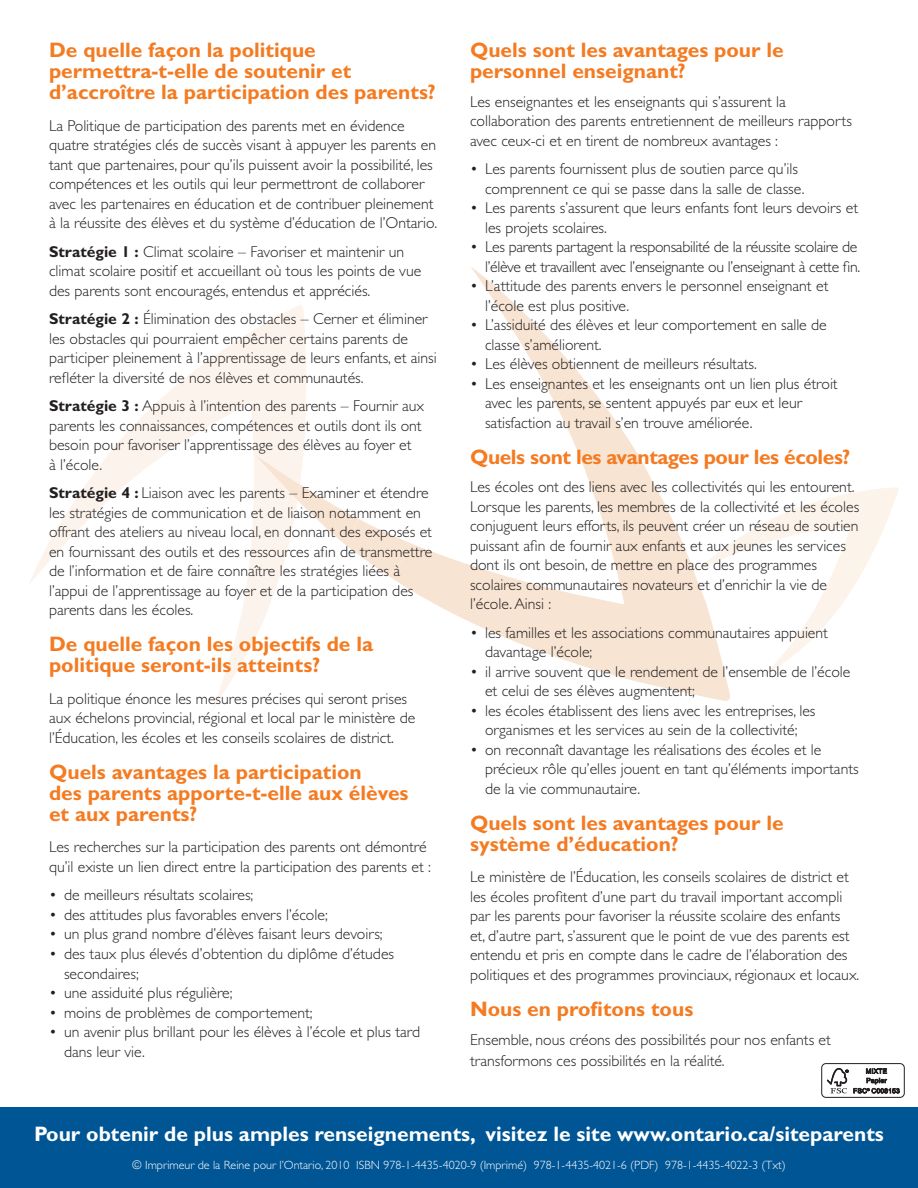
<style>
.page{position:relative;width:918px;height:1188px;background:#fff}
.page>*{position:absolute;margin:0;border:0;box-sizing:border-box;transform-origin:0 0}
.t1{font:700 21px/21px "Gill Sans";color:#f47b21}
.t2{font:700 21px "Gill Sans";color:#fff}
.t3{font:700 21px "Gill Sans";letter-spacing:-.02em;color:#f47b21}
.t4{font:300 15.75px/19.5px "Gill Sans";color:#231f20}
.t5{font:300 15.75px/19.5px "Gill Sans";letter-spacing:-.02em;color:#231f20;text-align:right}
.t6{font:300 12px "Gill Sans";color:#fff}
.s1{font-weight:700}
</style>
<div class="page">
<svg style="left:636px;top:487px;width:262px;height:214px"></svg>
<svg style="left:414px;top:454px;width:294px;height:227px"></svg>
<svg style="left:470px;top:267px;width:168px;height:209px"></svg>
<svg style="left:59px;top:305px;width:247px;height:220px"></svg>
<svg style="left:212px;top:454px;width:202px;height:255px"></svg>
<svg style="left:29px;top:525px;width:54px;height:59px"></svg>
<div style="left:0;top:1107px;width:918px;height:81px;background:#005595"></div>
<div style="left:821px;top:1063px;width:84px;height:35px;border:1px solid #231f20;border-radius:4px"></div>
<svg style="left:827px;top:1068px;width:73px;height:25px"></svg>
<p class="t1" style="left:49px;top:40px;width:388px">De quelle façon la politique permettra-t-elle de soutenir et d’accroître la participation des parents?</p>
<p class="t4" style="left:49px;top:116px;width:390px">La Politique de participation des parents met en évidence quatre stratégies clés de succès visant à appuyer les parents en tant que partenaires, pour qu’ils puissent avoir la possibilité, les compétences et les outils qui leur permettront de collaborer avec les partenaires en éducation et de contribuer pleinement à la réussite des élèves et du système d’éducation de l’Ontario.</p>
<p class="t4" style="left:49px;top:242px;width:374px"><span class="s1">Stratégie 1 :</span> Climat scolaire – Favoriser et maintenir un climat scolaire positif et accueillant où tous les points de vue des parents sont encouragés, entendus et appréciés.</p>
<p class="t4" style="left:49px;top:309px;width:389px"><span class="s1">Stratégie 2 :</span> Élimination des obstacles – Cerner et éliminer les obstacles qui pourraient empêcher certains parents de participer pleinement à l’apprentissage de leurs enfants, et ainsi refléter la diversité de nos élèves et communautés.</p>
<p class="t4" style="left:49px;top:396px;width:377px"><span class="s1">Stratégie 3 :</span> Appuis à l’intention des parents – Fournir aux parents les connaissances, compétences et outils dont ils ont besoin pour favoriser l’apprentissage des élèves au foyer et<br>à l’école.</p>
<p class="t4" style="left:49px;top:483px;width:385px"><span class="s1">Stratégie 4 :</span> Liaison avec les parents – Examiner et étendre les stratégies de communication et de liaison notamment en offrant des ateliers au niveau local, en donnant des exposés et en fournissant des outils et des ressources afin de transmettre de l’information et de faire connaître les stratégies liées à l’appui de l’apprentissage au foyer et de la participation des parents dans les écoles.</p>
<p class="t1" style="left:49px;top:634px;width:326px">De quelle façon les objectifs de la politique seront-ils atteints?</p>
<p class="t4" style="left:49px;top:689px;width:368px">La politique énonce les mesures précises qui seront prises aux échelons provincial, régional et local par le ministère de l’Éducation, les écoles et les conseils scolaires de district.</p>
<p class="t1" style="left:49px;top:761px;width:361px">Quels avantages la participation<br>des parents apporte-t-elle aux élèves et aux parents?</p>
<p class="t4" style="left:49px;top:837px;width:383px">Les recherches sur la participation des parents ont démontré qu’il existe un lien direct entre la participation des parents et :</p>
<p class="t4" style="left:49px;top:885px;width:206px">• de meilleurs résultats scolaires;</p>
<p class="t4" style="left:49px;top:905px;width:280px">• des attitudes plus favorables envers l’école;</p>
<p class="t4" style="left:49px;top:924px;width:335px">• un plus grand nombre d’élèves faisant leurs devoirs;</p>
<p class="t4" style="left:64px;top:944px;width:332px;text-indent:-15px">• des taux plus élevés d’obtention du diplôme d’études secondaires;</p>
<p class="t4" style="left:49px;top:983px;width:185px">• une assiduité plus régulière;</p>
<p class="t4" style="left:49px;top:1002px;width:265px">• moins de problèmes de comportement;</p>
<p class="t4" style="left:64px;top:1022px;width:358px;text-indent:-15px">• un avenir plus brillant pour les élèves à l’école et plus tard dans leur vie.</p>
<p class="t1" style="left:470px;top:40px;width:315px">Quels sont les avantages pour le personnel enseignant?</p>
<p class="t4" style="left:470px;top:92px;width:383px">Les enseignantes et les enseignants qui s’assurent la collaboration des parents entretiennent de meilleurs rapports avec ceux-ci et en tirent de nombreux avantages :</p>
<p class="t4" style="left:485px;top:159px;width:321px;text-indent:-15px">• Les parents fournissent plus de soutien parce qu’ils comprennent ce qui se passe dans la salle de classe.</p>
<p class="t4" style="left:485px;top:198px;width:375px;text-indent:-15px">• Les parents s’assurent que leurs enfants font leurs devoirs et les projets scolaires.</p>
<p class="t5" style="left:470px;top:237px;width:392px">• Les parents partagent la responsabilité de la réussite scolaire de l’élève et travaillent avec l’enseignante ou l’enseignant à cette fin.</p>
<p class="t4" style="left:485px;top:276px;width:345px;text-indent:-15px">• L’attitude des parents envers le personnel enseignant et l’école est plus positive.</p>
<p class="t4" style="left:485px;top:315px;width:343px;text-indent:-15px">• L’assiduité des élèves et leur comportement en salle de classe s’améliorent.</p>
<p class="t4" style="left:470px;top:354px;width:288px">• Les élèves obtiennent de meilleurs résultats.</p>
<p class="t4" style="left:485px;top:374px;width:354px;text-indent:-15px">• Les enseignantes et les enseignants ont un lien plus étroit avec les parents, se sentent appuyés par eux et leur satisfaction au travail s’en trouve améliorée.</p>
<p class="t3" style="left:470px;top:444px;width:382px">Quels sont les avantages pour les écoles?</p>
<p class="t4" style="left:470px;top:477px;width:391px">Les écoles ont des liens avec les collectivités qui les entourent.<br>Lorsque les parents, les membres de la collectivité et les écoles conjuguent leurs efforts, ils peuvent créer un réseau de soutien puissant afin de fournir aux enfants et aux jeunes les services dont ils ont besoin, de mettre en place des programmes scolaires communautaires novateurs et d’enrichir la vie de l’école. Ainsi :</p>
<p class="t4" style="left:485px;top:623px;width:344px;text-indent:-15px">• les familles et les associations communautaires appuient davantage l’école;</p>
<p class="t4" style="left:485px;top:662px;width:367px;text-indent:-15px">• il arrive souvent que le rendement de l’ensemble de l’école et celui de ses élèves augmentent;</p>
<p class="t4" style="left:470px;top:701px;width:347px;text-align:center">• les écoles établissent des liens avec les entreprises, les organismes et les services au sein de la collectivité;</p>
<p class="t4" style="left:485px;top:740px;width:375px;text-indent:-15px">• on reconnaît davantage les réalisations des écoles et le précieux rôle qu’elles jouent en tant qu’éléments importants de la vie communautaire.</p>
<p class="t1" style="left:470px;top:812px;width:315px">Quels sont les avantages pour le système d’éducation?</p>
<p class="t4" style="left:470px;top:867px;width:391px">Le ministère de l’Éducation, les conseils scolaires de district et les écoles profitent d’une part du travail important accompli par les parents pour favoriser la réussite scolaire des enfants et, d’autre part, s’assurent que le point de vue des parents est entendu et pris en compte dans le cadre de l’élaboration des politiques et des programmes provinciaux, régionaux et locaux.</p>
<p class="t1" style="left:470px;top:998px;width:225px">Nous en profitons tous</p>
<p class="t4" style="left:470px;top:1029px;width:362px;line-height:21px">Ensemble, nous créons des possibilités pour nos enfants et transformons ces possibilités en la réalité.</p>
<p class="t2" style="left:34px;top:1121px;width:851px">Pour obtenir de plus amples renseignements, visitez le site www.ontario.ca/siteparents</p>
<p class="t6" style="left:132px;top:1158px;width:655px">© Imprimeur de la Reine pour l’Ontario, 2010 ISBN 978-1-4435-4020-9 (Imprimé) 978-1-4435-4021-6 (PDF) 978-1-4435-4022-3 (Txt)</p>
</div>
